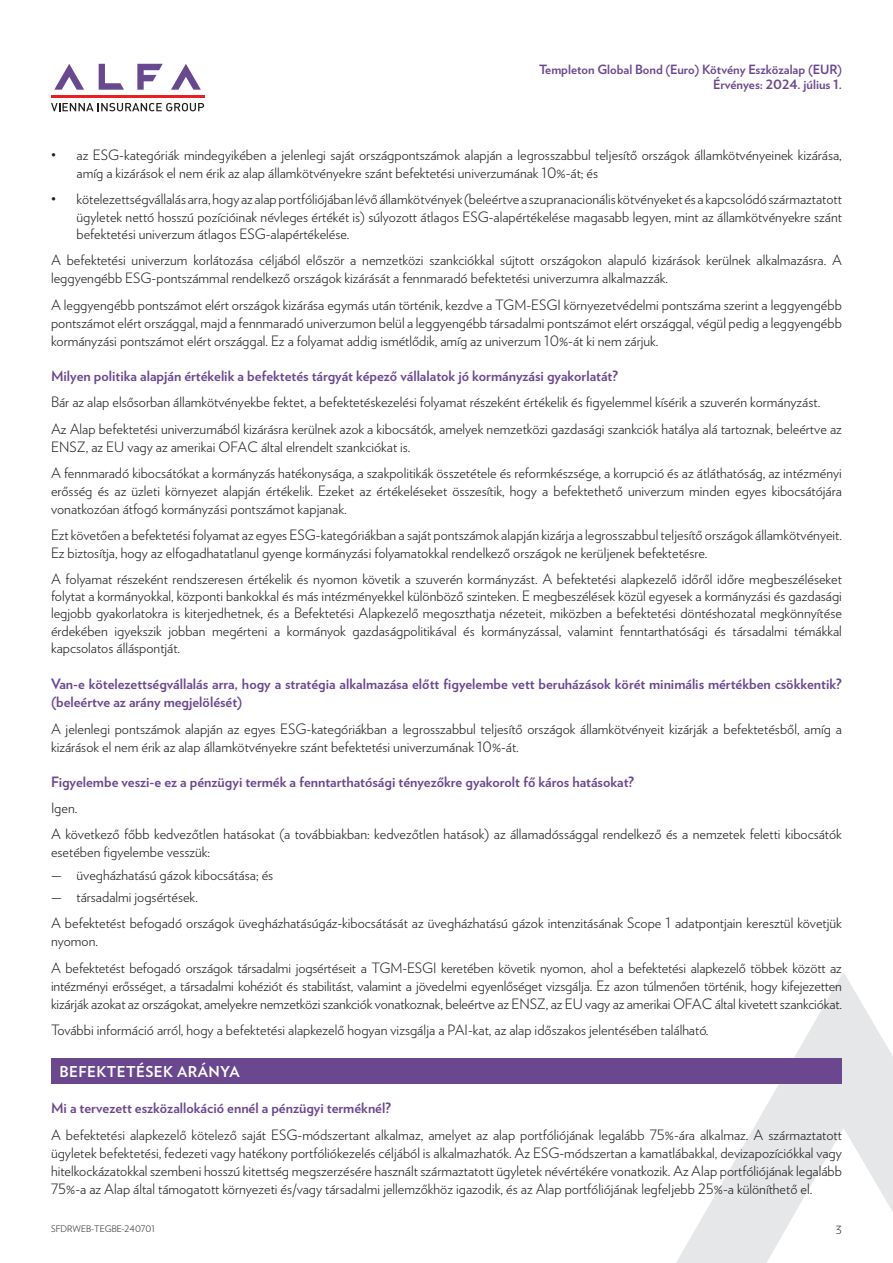
<style>
.page{position:relative;width:893px;height:1263px;background:#fff}
.page>*{position:absolute;margin:0;border:0;box-sizing:border-box;transform-origin:0 0}
.t1{font:700 15px "Verlag";letter-spacing:.025em;color:#fff}
.t2{font:300 14.25px/18px "Verlag";color:#231f20}
.t3{font:700 14.25px/18px "Verlag";color:#6a478f}
.t4{font:700 12.75px/15px "Verlag";color:#6a478f;text-align:right}
.t5{font:300 11.25px "Verlag";color:#231f20}
.t6{font:300 9px "Verlag";color:#231f20}
</style>
<div class="page">
<svg style="left:171px;top:64px;width:30px;height:26px"></svg>
<svg style="left:137px;top:64px;width:26px;height:26px"></svg>
<svg style="left:99px;top:64px;width:25px;height:26px"></svg>
<svg style="left:54px;top:64px;width:30px;height:26px"></svg>
<hr style="left:51px;top:95px;width:153px;height:3px;background:#ee1d23">
<svg style="left:51px;top:103px;width:153px;height:8px"></svg>
<svg style="left:676px;top:972px;width:217px;height:291px"></svg>
<div style="left:51px;top:1058px;width:791px;height:26px;background:#6a478f"></div>
<p class="t4" style="left:539px;top:61px;width:304px">Templeton Global Bond (Euro) Kötvény Eszközalap (EUR)<br>Érvényes: 2024. július 1.</p>
<p class="t2" style="left:77px;top:145px;width:767px;text-indent:-26px">• az ESG-kategóriák mindegyikében a jelenlegi saját országpontszámok alapján a legrosszabbul teljesítő országok államkötvényeinek kizárása, amíg a kizárások el nem érik az alap államkötvényekre szánt befektetési univerzumának 10%-át; és</p>
<p class="t2" style="left:77px;top:190px;width:767px;line-height:17.4px;text-align:justify;text-indent:-26px">• kötelezettségvállalás arra, hogy az alap portfóliójában lévő államkötvények (beleértve a szupranacionális kötvényeket és a kapcsolódó származtatott ügyletek nettó hosszú pozícióinak névleges értékét is) súlyozott átlagos ESG-alapértékelése magasabb legyen, mint az államkötvényekre szánt befektetési univerzum átlagos ESG-alapértékelése.</p>
<p class="t2" style="left:51px;top:251px;width:792px">A befektetési univerzum korlátozása céljából először a nemzetközi szankciókkal sújtott országokon alapuló kizárások kerülnek alkalmazásra. A leggyengébb ESG-pontszámmal rendelkező országok kizárását a fennmaradó befektetési univerzumra alkalmazzák.</p>
<p class="t2" style="left:51px;top:295px;width:792px;text-align:justify">A leggyengébb pontszámot elért országok kizárása egymás után történik, kezdve a TGM-ESGI környezetvédelmi pontszáma szerint a leggyengébb pontszámot elért országgal, majd a fennmaradó univerzumon belül a leggyengébb társadalmi pontszámot elért országgal, végül pedig a leggyengébb kormányzási pontszámot elért országgal. Ez a folyamat addig ismétlődik, amíg az univerzum 10%-át ki nem zárjuk.</p>
<p class="t3" style="left:51px;top:366px;width:568px">Milyen politika alapján értékelik a befektetés tárgyát képező vállalatok jó kormányzási gyakorlatát?</p>
<p class="t2" style="left:51px;top:388px;width:792px;line-height:26.5px">Bár az alap elsősorban államkötvényekbe fektet, a befektetéskezelési folyamat részeként értékelik és figyelemmel kísérik a szuverén kormányzást.<br>Az Alap befektetési univerzumából kizárásra kerülnek azok a kibocsátók, amelyek nemzetközi gazdasági szankciók hatálya alá tartoznak, beleértve az</p>
<p class="t2" style="left:51px;top:433px;width:792px;line-height:26.5px">ENSZ, az EU vagy az amerikai OFAC által elrendelt szankciókat is.<br>A fennmaradó kibocsátókat a kormányzás hatékonysága, a szakpolitikák összetétele és reformkészsége, a korrupció és az átláthatóság, az intézményi</p>
<p class="t2" style="left:51px;top:481px;width:792px">erősség és az üzleti környezet alapján értékelik. Ezeket az értékeléseket összesítik, hogy a befektethető univerzum minden egyes kibocsátójára vonatkozóan átfogó kormányzási pontszámot kapjanak.</p>
<p class="t2" style="left:51px;top:526px;width:792px;line-height:17.4px">Ezt követően a befektetési folyamat az egyes ESG-kategóriákban a saját pontszámok alapján kizárja a legrosszabbul teljesítő országok államkötvényeit.<br>Ez biztosítja, hogy az elfogadhatatlanul gyenge kormányzási folyamatokkal rendelkező országok ne kerüljenek befektetésre.</p>
<p class="t2" style="left:51px;top:569px;width:792px;line-height:17.4px;text-align:justify">A folyamat részeként rendszeresen értékelik és nyomon követik a szuverén kormányzást. A befektetési alapkezelő időről időre megbeszéléseket folytat a kormányokkal, központi bankokkal és más intézményekkel különböző szinteken. E megbeszélések közül egyesek a kormányzási és gazdasági legjobb gyakorlatokra is kiterjedhetnek, és a Befektetési Alapkezelő megoszthatja nézeteit, miközben a befektetési döntéshozatal megkönnyítése érdekében igyekszik jobban megérteni a kormányok gazdaságpolitikával és kormányzással, valamint fenntarthatósági és társadalmi témákkal kapcsolatos álláspontját.</p>
<p class="t3" style="left:51px;top:674px;width:792px">Van-e kötelezettségvállalás arra, hogy a stratégia alkalmazása előtt figyelembe vett beruházások körét minimális mértékben csökkentik? (beleértve az arány megjelölését)</p>
<p class="t2" style="left:51px;top:719px;width:792px">A jelenlegi pontszámok alapján az egyes ESG-kategóriákban a legrosszabbul teljesítő országok államkötvényeit kizárják a befektetésből, amíg a kizárások el nem érik az alap államkötvényekre szánt befektetési univerzumának 10%-át.</p>
<p class="t3" style="left:51px;top:772px;width:585px">Figyelembe veszi-e ez a pénzügyi termék a fenntarthatósági tényezőkre gyakorolt fő káros hatásokat?</p>
<p class="t2" style="left:51px;top:794px;width:792px;line-height:26.5px">Igen.<br>A következő főbb kedvezőtlen hatásokat (a továbbiakban: kedvezőtlen hatások) az államadóssággal rendelkező és a nemzetek feletti kibocsátók</p>
<p class="t2" style="left:51px;top:842px;width:161px">esetében figyelembe vesszük:</p>
<p class="t2" style="left:51px;top:865px;width:224px">— üvegházhatású gázok kibocsátása; és</p>
<p class="t2" style="left:51px;top:883px;width:792px;line-height:26.5px">— társadalmi jogsértések.<br>A befektetést befogadó országok üvegházhatásúgáz-kibocsátását az üvegházhatású gázok intenzitásának Scope 1 adatpontjain keresztül követjük</p>
<p class="t2" style="left:51px;top:927px;width:792px;line-height:26.5px">nyomon.<br>A befektetést befogadó országok társadalmi jogsértéseit a TGM-ESGI keretében követik nyomon, ahol a befektetési alapkezelő többek között az</p>
<p class="t2" style="left:51px;top:976px;width:792px">intézményi erősséget, a társadalmi kohéziót és stabilitást, valamint a jövedelmi egyenlőséget vizsgálja. Ez azon túlmenően történik, hogy kifejezetten kizárják azokat az országokat, amelyekre nemzetközi szankciók vonatkoznak, beleértve az ENSZ, az EU vagy az amerikai OFAC által kivetett szankciókat.</p>
<p class="t2" style="left:51px;top:1020px;width:659px">További információ arról, hogy a befektetési alapkezelő hogyan vizsgálja a PAI-kat, az alap időszakos jelentésében található.</p>
<p class="t1" style="left:60px;top:1060px;width:182px">BEFEKTETÉSEK ARÁNYA</p>
<p class="t3" style="left:51px;top:1098px;width:341px">Mi a tervezett eszközallokáció ennél a pénzügyi terméknél?</p>
<p class="t2" style="left:51px;top:1125px;width:792px;text-align:justify">A befektetési alapkezelő kötelező saját ESG-módszertant alkalmaz, amelyet az alap portfóliójának legalább 75%-ára alkalmaz. A származtatott ügyletek befektetési, fedezeti vagy hatékony portfóliókezelés céljából is alkalmazhatók. Az ESG-módszertan a kamatlábakkal, devizapozíciókkal vagy hitelkockázatokkal szembeni hosszú kitettség megszerzésére használt származtatott ügyletek névértékére vonatkozik. Az Alap portfóliójának legalább 75%-a az Alap által támogatott környezeti és/vagy társadalmi jellemzőkhöz igazodik, és az Alap portfóliójának legfeljebb 25%-a különíthető el.</p>
<p class="t6" style="left:51px;top:1222px;width:105px">SFDRWEB-TEGBE-240701</p>
<p class="t5" style="left:836px;top:1221px;width:8px">3</p>
</div>
